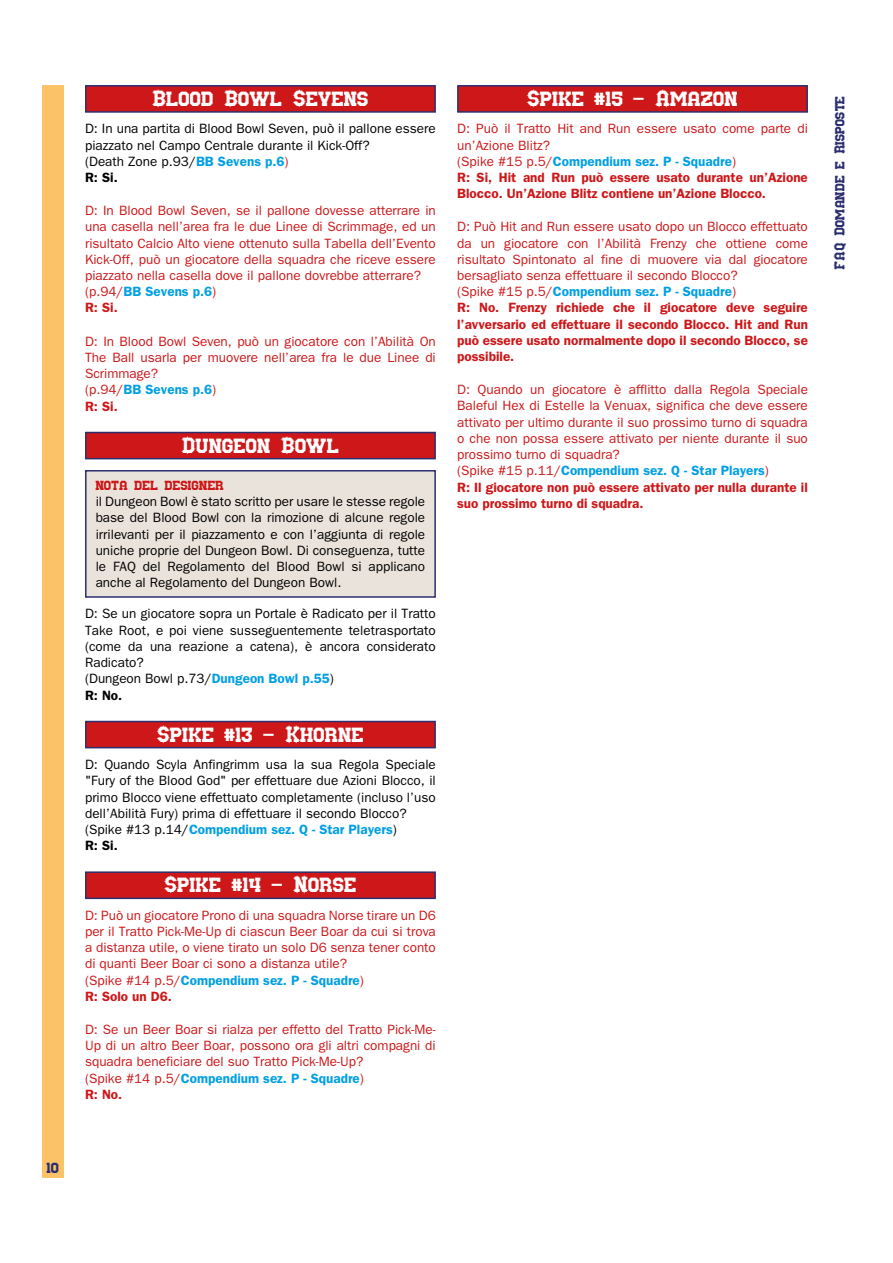
<style>
.page{position:relative;width:893px;height:1263px;background:#fff}
.page>*{position:absolute;margin:0;border:0;box-sizing:border-box;transform-origin:0 0}
.t1{font:21px "Nuffle";color:#fff}
.t2{font:15px "Nuffle";color:#2b2e6f}
.t3{font:13.5px/16.2px "Franklin Gothic";color:#cd1719}
.t4{font:13.5px/16.2px "Franklin Gothic";color:#000}
.t5{font:600 13.5px/16.2px "Franklin Gothic";color:#cd1719}
.t6{font:13.5px "Nuffle";color:#2b2e6f}
.t7{font:13.5px "Nuffle";color:#cd1719}
.s1{font-weight:600;color:#009fe3}
.s2{color:#cd1719}
.s3{font-weight:600}
.s4{font-weight:400}
.s5{color:#009fe3}
</style>
<div class="page">
<div style="left:43px;top:85px;width:21px;height:1093px;background:#fbc267"></div>
<div style="left:85px;top:432px;width:351px;height:27px;background:#cd1719;border:1px solid #2b2e6f"></div>
<div style="left:85px;top:721px;width:351px;height:27px;background:#cd1719;border:1px solid #2b2e6f"></div>
<div style="left:85px;top:871px;width:351px;height:28px;background:#cd1719;border:1px solid #2b2e6f"></div>
<div style="left:457px;top:85px;width:351px;height:28px;background:#cd1719;border:1px solid #2b2e6f"></div>
<div style="left:85px;top:470px;width:351px;height:128px;background:#eae3db;border:1px solid #2b2e6f"></div>
<div style="left:85px;top:85px;width:351px;height:28px;background:#cd1719;border:1px solid #2b2e6f"></div>
<p class="t2" style="left:47px;top:1156px;width:14px">10</p>
<h1 class="t1" style="left:152px;top:83px;width:218px">Blood Bowl Sevens</h1>
<p class="t4" style="left:85px;top:121px;width:352px">D: In una partita di Blood Bowl Seven, può il pallone essere piazzato nel Campo Centrale durante il Kick-Off?<br>(Death Zone p.93/<span class="s1">BB Sevens p.6</span><span class="s2">)<br></span><span class="s3">R: Si.</span></p>
<p class="t3" style="left:85px;top:203px;width:352px">D: In Blood Bowl Seven, se il pallone dovesse atterrare in una casella nell’area fra le due Linee di Scrimmage, ed un risultato Calcio Alto viene ottenuto sulla Tabella dell’Evento Kick-Off, può un giocatore della squadra che riceve essere piazzato nella casella dove il pallone dovrebbe atterrare? (p.94/<span class="s1">BB Sevens p.6</span>)<br><span class="s3">R: Si.</span></p>
<p class="t3" style="left:85px;top:333px;width:352px">D: In Blood Bowl Seven, può un giocatore con l’Abilità On<br>The Ball usarla per muovere nell’area fra le due Linee di<br>Scrimmage?<br>(p.94/<span class="s1">BB Sevens p.6</span>)<br><span class="s3">R: Si.</span></p>
<h1 class="t1" style="left:181px;top:430px;width:159px">Dungeon Bowl</h1>
<p class="t7" style="left:96px;top:475px;width:130px">nota del designer</p>
<p class="t4" style="left:96px;top:493px;width:331px;text-align:justify">il Dungeon Bowl è stato scritto per usare le stesse regole base del Blood Bowl con la rimozione di alcune regole irrilevanti per il piazzamento e con l’aggiunta di regole uniche proprie del Dungeon Bowl. Di conseguenza, tutte le FAQ del Regolamento del Blood Bowl si applicano anche al Regolamento del Dungeon Bowl.</p>
<p class="t4" style="left:85px;top:606px;width:352px">D: Se un giocatore sopra un Portale è Radicato per il Tratto Take Root, e poi viene susseguentemente teletrasportato (come da una reazione a catena), è ancora considerato Radicato?<br>(Dungeon Bowl p.73/<span class="s1">Dungeon Bowl p.55</span>)<br><span class="s3">R: No.</span></p>
<h1 class="t1" style="left:157px;top:719px;width:209px">Spike #13 - Khorne</h1>
<p class="t4" style="left:85px;top:756px;width:352px">D: Quando Scyla Anfingrimm usa la sua Regola Speciale "Fury of the Blood God" per effettuare due Azioni Blocco, il primo Blocco viene effettuato completamente (incluso l’uso dell’Abilità Fury) prima di effettuare il secondo Blocco? (Spike #13 p.14/<span class="s1">Compendium sez. Q - Star Players</span>)<br><span class="s3">R: Si.</span></p>
<h1 class="t1" style="left:164px;top:870px;width:194px">Spike #14 - Norse</h1>
<p class="t3" style="left:85px;top:907px;width:352px">D: Può un giocatore Prono di una squadra Norse tirare un D6 per il Tratto Pick-Me-Up di ciascun Beer Boar da cui si trova a distanza utile, o viene tirato un solo D6 senza tener conto di quanti Beer Boar ci sono a distanza utile?<br>(Spike #14 p.5/<span class="s1">Compendium sez. P - Squadre</span>)<br><span class="s3">R: Solo un D6.</span></p>
<p class="t3" style="left:85px;top:1021px;width:352px">D: Se un Beer Boar si rialza per effetto del Tratto Pick-Me-Up di un altro Beer Boar, possono ora gli altri compagni di squadra beneficiare del suo Tratto Pick-Me-Up?<br>(Spike #14 p.5/<span class="s1">Compendium sez. P - Squadre</span>)<br><span class="s3">R: No.</span></p>
<h1 class="t1" style="left:527px;top:84px;width:213px">Spike #15 - Amazon</h1>
<p class="t5" style="left:457px;top:121px;width:352px"><span class="s4">D: Può il Tratto Hit and Run essere usato come parte di un’Azione Blitz?<br>(Spike #15 p.5/</span><span class="s5">Compendium sez. P - Squadre</span><span class="s4">)<br></span>R: Si, Hit and Run può essere usato durante un’Azione Blocco. Un’Azione Blitz contiene un’Azione Blocco.</p>
<p class="t3" style="left:457px;top:219px;width:352px">D: Può Hit and Run essere usato dopo un Blocco effettuato da un giocatore con l’Abilità Frenzy che ottiene come risultato Spintonato al fine di muovere via dal giocatore bersagliato senza effettuare il secondo Blocco?<br>(Spike #15 p.5/<span class="s1">Compendium sez. P - Squadre</span>)<br><span class="s3">R: No. Frenzy richiede che il giocatore deve seguire l’avversario ed effettuare il secondo Blocco. Hit and Run può essere usato normalmente dopo il secondo Blocco, se possibile.</span></p>
<p class="t3" style="left:457px;top:382px;width:352px">D: Quando un giocatore è afflitto dalla Regola Speciale Baleful Hex di Estelle la Venuax, significa che deve essere attivato per ultimo durante il suo prossimo turno di squadra o che non possa essere attivato per niente durante il suo prossimo turno di squadra?<br>(Spike #15 p.11/<span class="s1">Compendium sez. Q - Star Players</span>)<br><span class="s3">R: Il giocatore non può essere attivato per nulla durante il suo prossimo turno di squadra.</span></p>
<p class="t6" style="left:830px;top:270px;width:176px;rotate:-90deg">FAQ Domande e Risposte</p>
</div>
